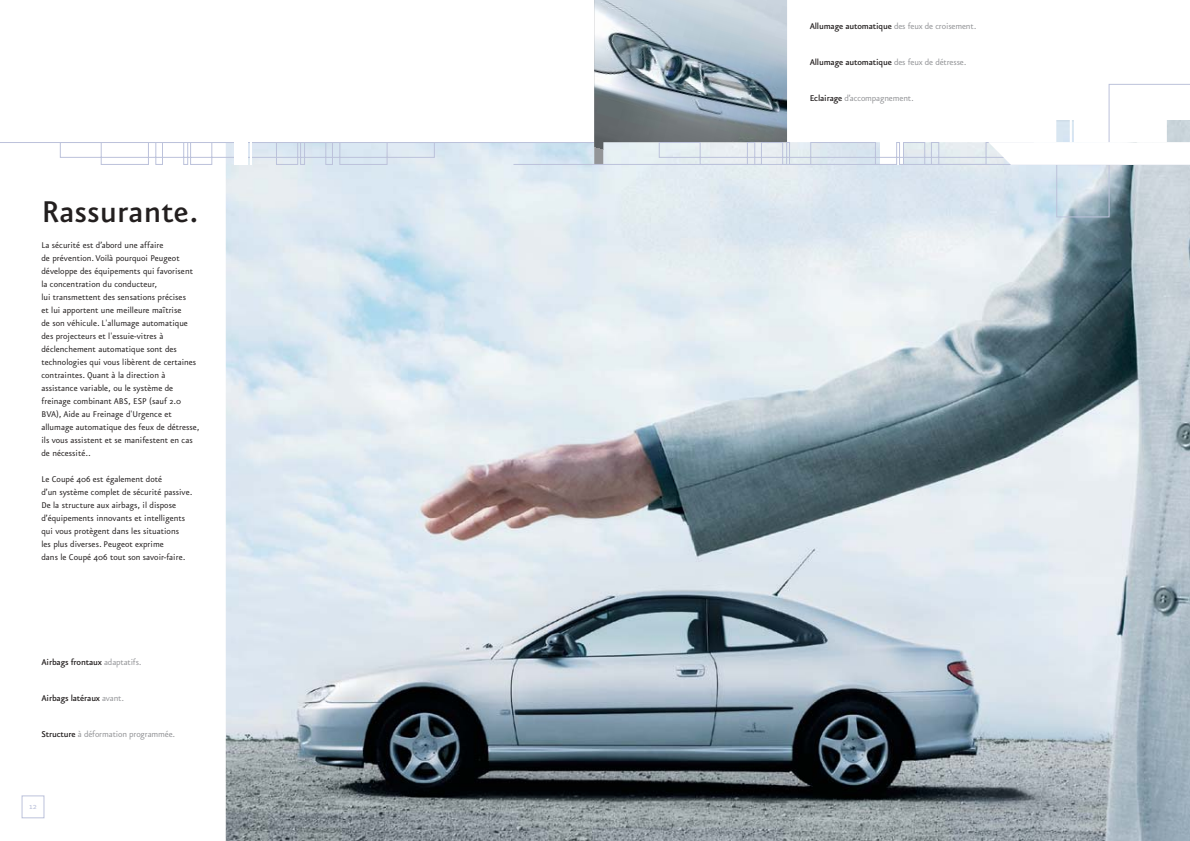
<style>
.page{position:relative;width:1190px;height:841px;background:#fff}
.page>*{position:absolute;margin:0;border:0;box-sizing:border-box;transform-origin:0 0}
.t1{font:500 36px "Eureka Sans";color:#231f1f}
.t2{font:10px/13px "Eureka Sans";color:#231f1f}
.t3{font:10px "Eureka Sans";letter-spacing:-.015em;color:#939497}
.t4{font:500 10px "Eureka Sans";letter-spacing:-.015em;color:#231f1f}
.t5{font:10px "Eureka Sans";color:#bcc2db}
.s1{font-weight:400;color:#939497}
.s2{font-weight:500;color:#231f1f}
</style>
<div class="page">
<img style="left:226px;top:165px;width:964px;height:676px">
<div style="left:22px;top:796px;width:22px;height:22px;border:1px solid #bcc2db"></div>
<svg style="left:0;top:142px;width:594px;height:23px"></svg>
<img style="left:594px;top:0;width:193px;height:164px">
<div style="left:234px;top:142px;width:14px;height:23px;background:#fff"></div>
<hr style="left:250px;top:142px;width:2px;height:23px;background:#fff">
<hr style="left:513px;top:164px;width:544px;height:1px;background:#bcc2db">
<svg style="left:659px;top:84px;width:531px;height:134px"></svg>
<svg style="left:988px;top:142px;width:202px;height:23px"></svg>
<h1 class="t1" style="left:41px;top:200px;width:159px">Rassurante.</h1>
<p class="t2" style="left:41px;top:239px;width:160px">La sécurité est d’abord une affaire<br>de prévention. Voilà pourquoi Peugeot développe des équipements qui favorisent la concentration du conducteur,<br>lui transmettent des sensations précises<br>et lui apportent une meilleure maîtrise<br>de son véhicule. L'allumage automatique des projecteurs et l'essuie-vitres à déclenchement automatique sont des technologies qui vous libèrent de certaines contraintes. Quant à la direction à assistance variable, ou le système de freinage combinant ABS, ESP (sauf 2.0<br>BVA), Aide au Freinage d'Urgence et allumage automatique des feux de détresse, ils vous assistent et se manifestent en cas de nécessité..</p>
<p class="t2" style="left:41px;top:473px;width:152px">Le Coupé 406 est également doté<br>d’un système complet de sécurité passive.<br>De la structure aux airbags, il dispose d’équipements innovants et intelligents qui vous protègent dans les situations<br>les plus diverses. Peugeot exprime<br>dans le Coupé 406 tout son savoir-faire.</p>
<p class="t4" style="left:42px;top:659px;width:102px">Airbags frontaux <span class="s1">adaptatifs.</span></p>
<p class="t4" style="left:42px;top:695px;width:84px">Airbags latéraux <span class="s1">avant.</span></p>
<p class="t3" style="left:42px;top:731px;width:135px"><span class="s2">Structure</span> à déformation programmée.</p>
<p class="t5" style="left:29px;top:803px;width:9px">12</p>
<p class="t3" style="left:810px;top:23px;width:168px"><span class="s2">Allumage automatique</span> des feux de croisement.</p>
<p class="t4" style="left:810px;top:59px;width:158px">Allumage automatique <span class="s1">des feux de détresse.</span></p>
<p class="t3" style="left:810px;top:95px;width:106px"><span class="s2">Eclairage</span> d’accompagnement.</p>
</div>
